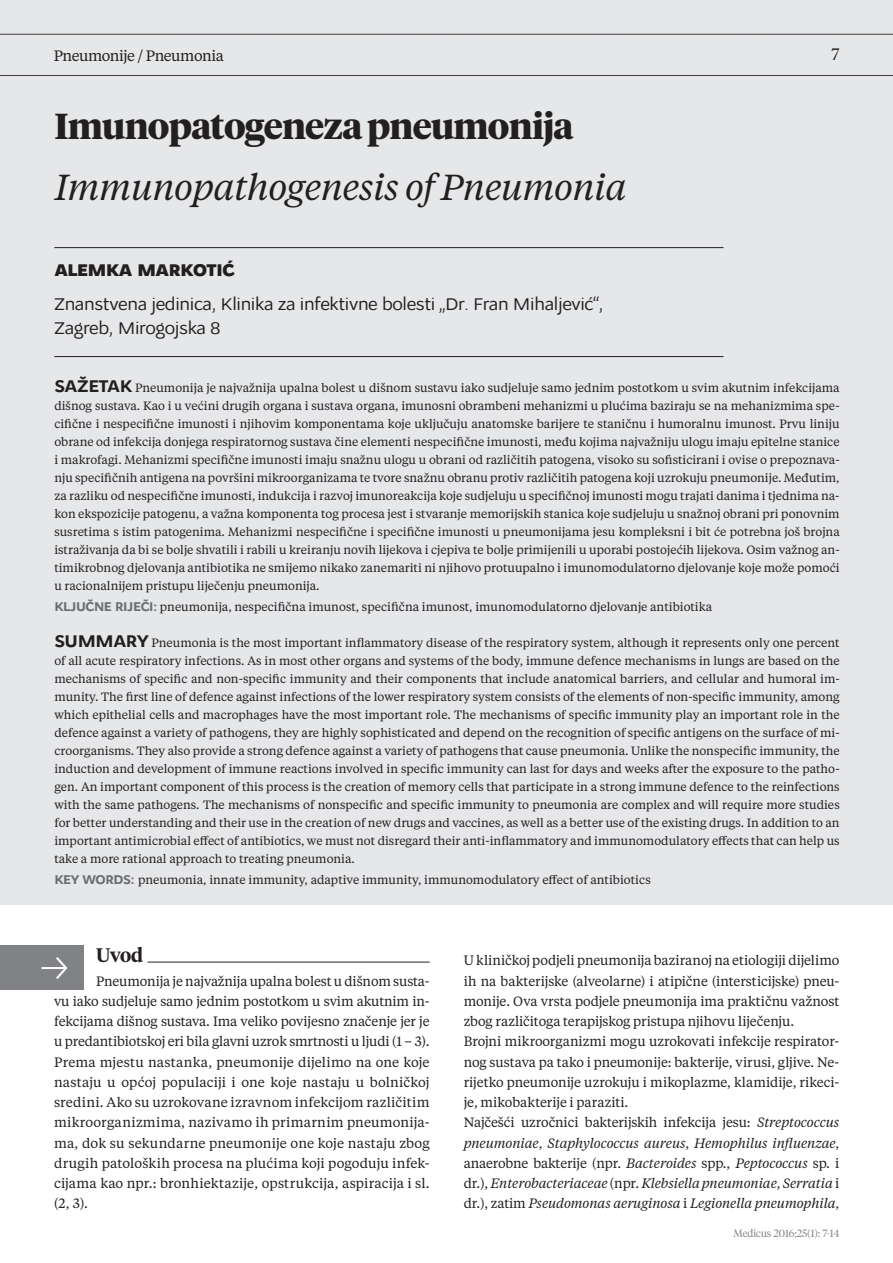
<style>
.page{position:relative;width:893px;height:1263px;background:#fff}
.page>*{position:absolute;margin:0;border:0;box-sizing:border-box;transform-origin:0 0}
.t1{font:italic 36px "Tiempos Headline";letter-spacing:-.02em;color:#231f20}
.t2{font:700 36px "Tiempos Headline";letter-spacing:-.02em;color:#231f20}
.t3{font:600 19.5px "Tiempos Headline";color:#231f20}
.t4{font:18px/24px "Osnova Pro";letter-spacing:-.02em;color:#231f20}
.t5{font:800 18px "Osnova Pro";letter-spacing:-.02em;color:#231f20}
.t6{font:300 16.5px "Tiempos Headline";color:#231f20}
.t7{font:15px "Tiempos Headline";letter-spacing:-.03em;color:#231f20}
.t8{font:13.5px/20.2px "Tiempos Headline";letter-spacing:-.005em;color:#231f20;text-align:justify}
.t9{font:12px/18px "Tiempos Headline";color:#231f20;text-align:justify}
.t10{font:300 10.5px "Tiempos Headline";color:#808285}
.s1{font-family:"Osnova Pro";font-weight:700;font-size:18px}
.s2{font-family:"Osnova Pro";font-weight:700;font-size:13.5px;color:#6c6d70}
.s3{font-style:italic}
</style>
<div class="page">
<div style="left:0;top:0;width:892px;height:904px;background:#e6e7e9"></div>
<svg style="left:0;top:75px;width:892px;height:1px"></svg>
<svg style="left:0;top:34px;width:892px;height:1px"></svg>
<hr style="left:96px;top:962px;width:333px;height:1px;background:#231f20">
<hr style="left:96px;top:961px;width:51px;height:3px;background:#fff">
<div style="left:0;top:945px;width:83px;height:44px;background:#808285"></div>
<hr style="left:54px;top:247px;width:669px;height:1px;background:#231f20">
<hr style="left:54px;top:356px;width:669px;height:1px;background:#231f20">
<p class="t7" style="left:54px;top:49px;width:172px">Pneumonije / Pneumonia</p>
<h3 class="t6" style="left:831px;top:47px;width:9px">7</h3>
<h1 class="t2" style="left:54px;top:111px;width:520px">Imunopatogeneza pneumonija</h1>
<h1 class="t1" style="left:54px;top:172px;width:574px">Immunopathogenesis of Pneumonia</h1>
<h3 class="t5" style="left:54px;top:263px;width:182px">ALEMKA MARKOTIĆ</h3>
<h3 class="t4" style="left:54px;top:293px;width:551px">Znanstvena jedinica, Klinika za infektivne bolesti „Dr. Fran Mihaljević“,<br>Zagreb, Mirogojska 8</h3>
<p class="t9" style="left:54px;top:380px;width:786px"><span class="s1">SAŽETAK</span> Pneumonija je najvažnija upalna bolest u dišnom sustavu iako sudjeluje samo jednim postotkom u svim akutnim infekcijama dišnog sustava. Kao i u većini drugih organa i sustava organa, imunosni obrambeni mehanizmi u plućima baziraju se na mehanizmima spe&shy;cifične i nespecifične imunosti i njihovim komponentama koje uključuju anatomske barijere te staničnu i humoralnu imunost. Prvu liniju obrane od infekcija donjega respiratornog sustava čine elementi nespecifične imunosti, među kojima najvažniju ulogu imaju epitelne stanice i makrofagi. Mehanizmi specifične imunosti imaju snažnu ulogu u obrani od različitih patogena, visoko su sofisticirani i ovise o prepoznava&shy;nju specifičnih antigena na površini mikroorganizama te tvore snažnu obranu protiv različitih patogena koji uzrokuju pneumonije. Međutim, za razliku od nespecifične imunosti, indukcija i razvoj imunoreakcija koje sudjeluju u specifičnoj imunosti mogu trajati danima i tjednima na&shy;kon ekspozicije patogenu, a važna komponenta tog procesa jest i stvaranje memorijskih stanica koje sudjeluju u snažnoj obrani pri ponovnim susretima s istim patogenima. Mehanizmi nespecifične i specifične imunosti u pneumonijama jesu kompleksni i bit će potrebna još brojna istraživanja da bi se bolje shvatili i rabili u kreiranju novih lijekova i cjepiva te bolje primijenili u uporabi postojećih lijekova. Osim važnog an&shy;timikrobnog djelovanja antibiotika ne smijemo nikako zanemariti ni njihovo protuupalno i imunomodulatorno djelovanje koje može pomoći u racionalnijem pristupu liječenju pneumonija.</p>
<p class="t9" style="left:54px;top:599px;width:659px"><span class="s2">KLJUČNE RIJEČI:</span> pneumonija, nespecifična imunost, specifična imunost, imunomodulatorno djelovanje antibiotika</p>
<p class="t9" style="left:54px;top:635px;width:786px"><span class="s1">SUMMARY</span> Pneumonia is the most important inflammatory disease of the respiratory system, although it represents only one percent of all acute respiratory infections. As in most other organs and systems of the body, immune defence mechanisms in lungs are based on the mechanisms of specific and non-specific immunity and their components that include anatomical barriers, and cellular and humoral im&shy;munity. The first line of defence against infections of the lower respiratory system consists of the elements of non-specific immunity, among which epithelial cells and macrophages have the most important role. The mechanisms of specific immunity play an important role in the defence against a variety of pathogens, they are highly sophisticated and depend on the recognition of specific antigens on the surface of mi&shy;croorganisms. They also provide a strong defence against a variety of pathogens that cause pneumonia. Unlike the nonspecific immunity, the induction and development of immune reactions involved in specific immunity can last for days and weeks after the exposure to the patho&shy;gen. An important component of this process is the creation of memory cells that participate in a strong immune defence to the reinfections with the same pathogens. The mechanisms of nonspecific and specific immunity to pneumonia are complex and will require more studies for better understanding and their use in the creation of new drugs and vaccines, as well as a better use of the existing drugs. In addition to an important antimicrobial effect of antibiotics, we must not disregard their anti-inflammatory and immunomodulatory effects that can help us take a more rational approach to treating pneumonia.</p>
<p class="t9" style="left:54px;top:872px;width:598px"><span class="s2">KEY WORDS:</span> pneumonia, innate immunity, adaptive immunity, immunomodulatory effect of antibiotics</p>
<h2 class="t3" style="left:96px;top:947px;width:49px">Uvod</h2>
<p class="t8" style="left:54px;top:972px;width:377px;text-indent:42px">Pneumonija je najvažnija upalna bolest u dišnom susta&shy;vu iako sudjeluje samo jednim postotkom u svim akutnim in&shy;fekcijama dišnog sustava. Ima veliko povijesno značenje jer je u predantibiotskoj eri bila glavni uzrok smrtnosti u ljudi (1 – 3).<br>Prema mjestu nastanka, pneumonije dijelimo na one koje nastaju u općoj populaciji i one koje nastaju u bolničkoj sredini. Ako su uzrokovane izravnom infekcijom različitim mikroorganizmima, nazivamo ih primarnim pneumonija&shy;ma, dok su sekundarne pneumonije one koje nastaju zbog drugih patoloških procesa na plućima koji pogoduju infek&shy;cijama kao npr.: bronhiektazije, opstrukcija, aspiracija i sl. (2, 3).</p>
<p class="t8" style="left:463px;top:951px;width:377px;text-align:left">U kliničkoj podjeli pneumonija baziranoj na etiologiji dijelimo ih na bakterijske (alveolarne) i atipične (intersticijske) pneu&shy;monije. Ova vrsta podjele pneumonija ima praktičnu važnost zbog različitoga terapijskog pristupa njihovu liječenju.<br>Brojni mikroorganizmi mogu uzrokovati infekcije respirator&shy;nog sustava pa tako i pneumonije: bakterije, virusi, gljive. Ne&shy;rijetko pneumonije uzrokuju i mikoplazme, klamidije, rikeci&shy;je, mikobakterije i paraziti.<br>Najčešći uzročnici bakterijskih infekcija jesu: <span class="s3">Streptococcus pneumoniae</span>, <span class="s3">Staphylococcus aureus</span>, <span class="s3">Hemophilus influenzae</span>, anaerobne bakterije (npr. <span class="s3">Bacteroides</span> spp., <span class="s3">Peptococcus</span> sp. i dr.), <span class="s3">Enterobacteriaceae</span> (npr. <span class="s3">Klebsiella pneumoniae</span>, <span class="s3">Serratia</span> i dr.), zatim <span class="s3">Pseudomonas aeruginosa</span> i <span class="s3">Legionella pneumophila</span>,</p>
<p class="t10" style="left:733px;top:1229px;width:107px">Medicus 2016;25(1): 7-14</p>
</div>
